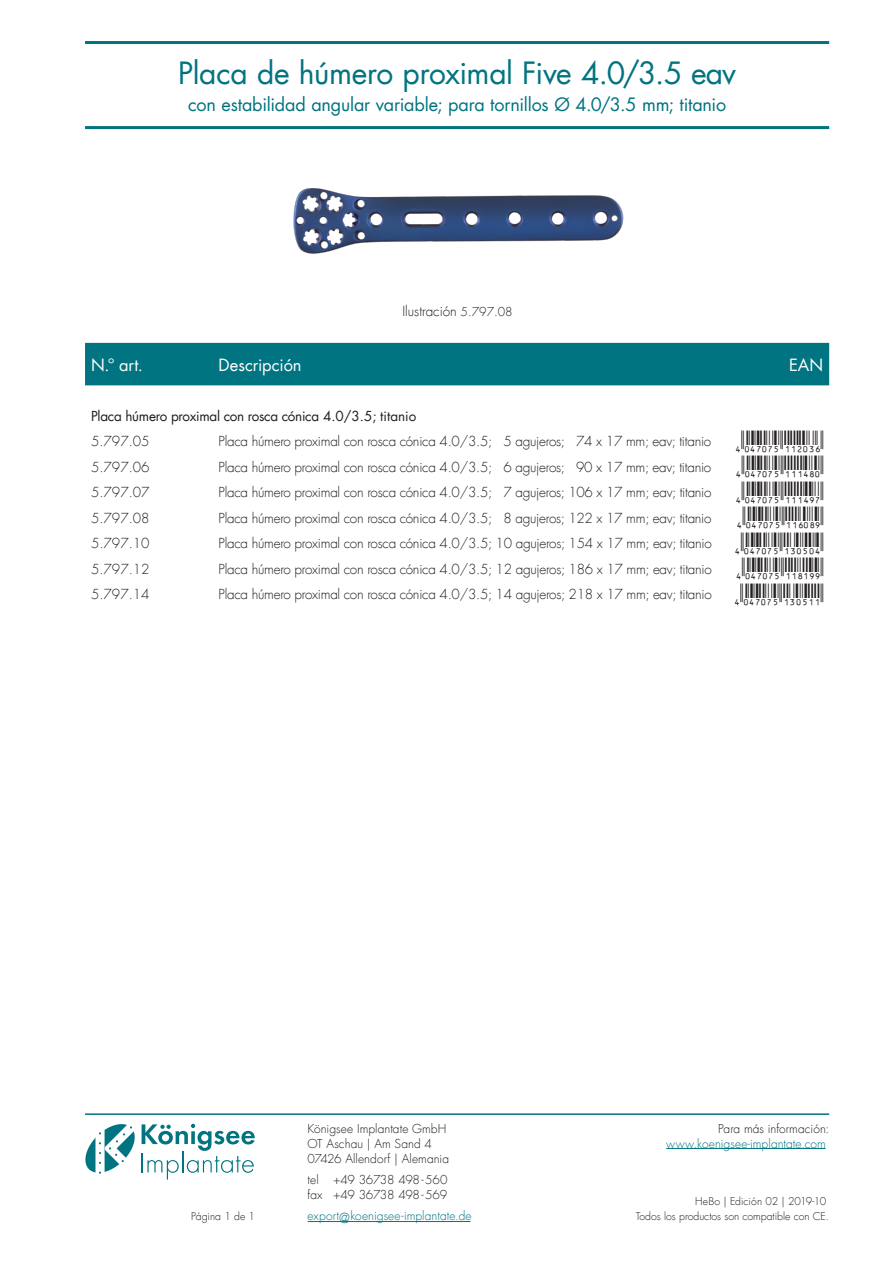
<style>
.page{position:relative;width:893px;height:1263px;background:#fff}
.page>*{position:absolute;margin:0;border:0;box-sizing:border-box;transform-origin:0 0}
.t1{font:30px "Futura Com";letter-spacing:-.015em;color:#007480}
.t2{font:18px "Futura Com";letter-spacing:-.01em;color:#007480}
.t3{font:16.5px "Futura Com";color:#fff}
.t4{font:300 13.5px "Futura Com";letter-spacing:-.02em;color:#231f20}
.t5{font:13.5px "Futura Com";letter-spacing:-.02em;color:#231f20}
.t6{font:300 13.5px "Futura Com";color:#231f20}
.t7{font:300 12px/15px "Futura Com";color:#231f20}
.t8{font:300 12px "Futura Com";letter-spacing:.01em;color:#007480}
.t9{font:300 12px/15px "Futura Com";letter-spacing:-.02em;color:#231f20}
.t10{font:300 10.5px "Futura Com";color:#231f20}
.s1{font-size:12px}
.s2{font-size:13.5px}
</style>
<div class="page">
<hr style="left:85px;top:41px;width:744px;height:3px;background:#007480">
<hr style="left:85px;top:126px;width:744px;height:3px;background:#007480">
<hr style="left:85px;top:1113px;width:744px;height:2px;background:#007480">
<hr style="left:666px;top:1148px;width:159px;height:1px;background:#007480">
<hr style="left:141px;top:1152px;width:2px;height:20px;background:#007480">
<svg style="left:142px;top:1124px;width:113px;height:55px"></svg>
<svg style="left:85px;top:1124px;width:50px;height:50px"></svg>
<hr style="left:308px;top:1221px;width:162px;height:1px;background:#007480">
<div style="left:85px;top:343px;width:744px;height:42px;background:#007480"></div>
<img style="left:293px;top:188px;width:331px;height:66px">
<h1 class="t1" style="left:178px;top:52px;width:559px">Placa de húmero proximal Five 4.0/3.5 eav</h1>
<h2 class="t2" style="left:188px;top:92px;width:540px">con estabilidad angular variable; para tornillos Ø 4.0/3.5 mm; titanio</h2>
<p class="t6" style="left:402px;top:303px;width:112px">Ilustración <span class="s1">5.797.08</span></p>
<p class="t3" style="left:91px;top:354px;width:53px">N.º art.</p>
<p class="t3" style="left:219px;top:354px;width:85px">Descripción</p>
<p class="t3" style="left:789px;top:354px;width:36px">EAN</p>
<p class="t5" style="left:91px;top:406px;width:327px">Placa húmero proximal con rosca cónica 4.0/3.5; titanio</p>
<p class="t4" style="left:91px;top:432px;width:60px">5.797.05</p>
<p class="t4" style="left:219px;top:432px;width:494px">Placa húmero proximal con rosca cónica 4.0/3.5; 5 agujeros; 74 x 17 mm; eav; titanio</p>
<p class="t4" style="left:91px;top:458px;width:60px">5.797.06</p>
<p class="t4" style="left:219px;top:458px;width:494px">Placa húmero proximal con rosca cónica 4.0/3.5; 6 agujeros; 90 x 17 mm; eav; titanio</p>
<p class="t4" style="left:91px;top:483px;width:60px">5.797.07</p>
<p class="t4" style="left:219px;top:483px;width:494px">Placa húmero proximal con rosca cónica 4.0/3.5; 7 agujeros; 106 x 17 mm; eav; titanio</p>
<p class="t4" style="left:91px;top:509px;width:60px">5.797.08</p>
<p class="t4" style="left:219px;top:509px;width:494px">Placa húmero proximal con rosca cónica 4.0/3.5; 8 agujeros; 122 x 17 mm; eav; titanio</p>
<p class="t4" style="left:91px;top:534px;width:60px">5.797.10</p>
<p class="t4" style="left:219px;top:534px;width:495px">Placa húmero proximal con rosca cónica 4.0/3.5; 10 agujeros; 154 x 17 mm; eav; titanio</p>
<p class="t4" style="left:91px;top:560px;width:60px">5.797.12</p>
<p class="t4" style="left:219px;top:560px;width:495px">Placa húmero proximal con rosca cónica 4.0/3.5; 12 agujeros; 186 x 17 mm; eav; titanio</p>
<p class="t4" style="left:91px;top:585px;width:60px">5.797.14</p>
<p class="t4" style="left:219px;top:585px;width:495px">Placa húmero proximal con rosca cónica 4.0/3.5; 14 agujeros; 218 x 17 mm; eav; titanio</p>
<p class="t7" style="left:718px;top:1121px;width:112px">Para más información:</p>
<p class="t8" style="left:666px;top:1135px;width:161px">www.koenigsee-implantate.com</p>
<p class="t7" style="left:308px;top:1121px;width:143px">Königsee Implantate GmbH<br>OT Aschau | Am Sand 4<br>07426 Allendorf | Alemania</p>
<p class="t9" style="left:308px;top:1172px;width:142px">tel +49 36738 498-560 fax +49 36738 498-569</p>
<p class="t8" style="left:308px;top:1208px;width:166px">export<span class="s2">@</span>koenigsee-implantate.de</p>
<p class="t10" style="left:695px;top:1195px;width:133px">HeBo | Edición 02 | 2019-10</p>
<p class="t10" style="left:191px;top:1210px;width:65px">Página 1 de 1</p>
<p class="t10" style="left:636px;top:1210px;width:195px">Todos los productos son compatible con CE.</p>
</div>
